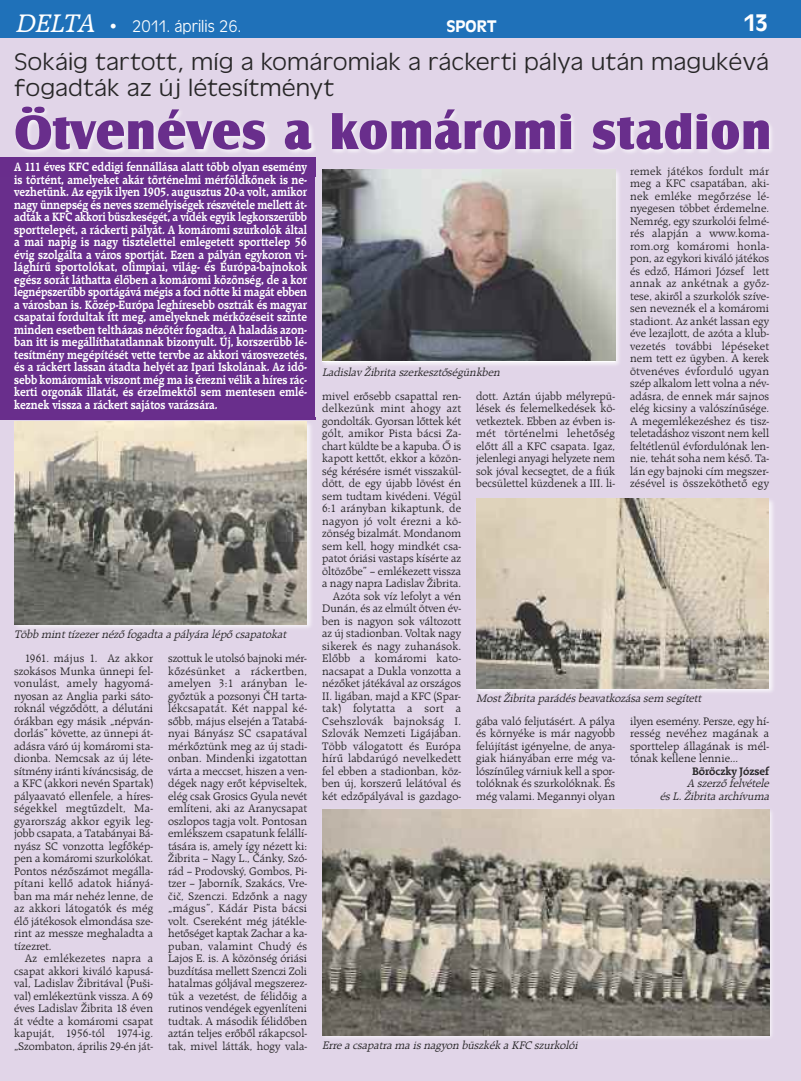
<style>
.page{position:relative;width:801px;height:1081px;background:#fff}
.page>*{position:absolute;margin:0;border:0;box-sizing:border-box;transform-origin:0 0}
.t1{font:900 50px "Castle TOT";letter-spacing:.01em;color:#692e8c}
.t2{font:25px/26.2px "Antique Olive TOT Ligh";color:#272627;scale:1.13 1}
.t3{font:500 25px "Antique Olive TOT";color:#fff;scale:.9 1}
.t4{font:17.5px "Antique Olive TOT Ligh";color:#fff}
.t5{font:500 17.5px "Antique Olive TOT";color:#fff}
.t6{font:700 12.5px/12.5px "Raleigh TOT";color:#fff;text-align:justify;scale:.9 1}
.t7{font:11.25px/12.5px "Raleigh TOT";letter-spacing:.005em;color:#272627;text-align:justify}
.t8{font:italic 11.25px/12.5px "Raleigh TOT";color:#272627;text-align:right}
.t9{font:700 11.25px "Raleigh TOT";color:#272627}
.s1{font-family:"Raleigh TOT";font-weight:500;font-style:italic;font-size:26.25px}
</style>
<div class="page">
<div style="left:0;top:21px;width:801px;height:1060px;background:#e1d5e8"></div>
<div style="left:0;top:158px;width:315px;height:262px;background:#692e8c"></div>
<div style="left:0;top:0;width:801px;height:38px;background:#1f71b9"></div>
<img style="left:0;top:108px;width:772px;height:68px">
<img style="left:318px;top:165px;width:306px;height:200px">
<img style="left:322px;top:170px;width:293px;height:191px">
<img style="left:14px;top:418px;width:302px;height:210px">
<img style="left:14px;top:418px;width:301px;height:2px">
<img style="left:14px;top:422px;width:292px;height:202px">
<img style="left:476px;top:498px;width:297px;height:194px">
<img style="left:476px;top:499px;width:292px;height:189px">
<img style="left:322px;top:809px;width:447px;height:226px">
<h3 class="t4" style="left:15px;top:15px;width:227px"><span class="s1">DELTA</span> • 2011. április 26.</h3>
<h3 class="t5" style="left:446px;top:15px;width:52px">SPORT</h3>
<h2 class="t3" style="left:743px;top:8px;width:29px">13</h2>
<h2 class="t2" style="left:14px;top:48px;width:669px">Sokáig tartott, míg a komáromiak a ráckerti pálya után magukévá fogadták az új létesítményt</h2>
<h1 class="t1" style="left:14px;top:103px;width:759px">Ötvenéves a komáromi stadion</h1>
<p class="t6" style="left:14px;top:160px;width:327px">A 111 éves KFC eddigi fennállása alatt több olyan esemény is történt, amelyeket akár történelmi mérföldkőnek is ne&shy;vezhetünk. Az egyik ilyen 1905. augusztus 20-a volt, amikor nagy ünnepség és neves személyiségek részvétele mellett át&shy;adták a KFC akkori büszkeségét, a vidék egyik legkorszerűbb sporttelepét, a ráckerti pályát. A komáromi szurkolók által a mai napig is nagy tisztelettel emlegetett sporttelep 56 évig szolgálta a város sportját. Ezen a pályán egykoron vi&shy;lághírű sportolókat, olimpiai, világ- és Európa-bajnokok egész sorát láthatta élőben a komáromi közönség, de a kor legnépszerűbb sportágává mégis a foci nőtte ki magát ebben a városban is. Közép-Európa leghíresebb osztrák és magyar csapatai fordultak itt meg, amelyeknek mérkőzéseit szinte minden esetben teltházas nézőtér fogadta. A haladás azon&shy;ban itt is megállíthatatlannak bizonyult. Új, korszerűbb lé&shy;tesítmény megépítését vette tervbe az akkori városvezetés, és a ráckert lassan átadta helyét az Ipari Iskolának. Az idő&shy;sebb komáromiak viszont még ma is érezni vélik a híres rác&shy;kerti orgonák illatát, és érzelmektől sem mentesen emlé&shy;keznek vissza a ráckert sajátos varázsára.</p>
<p class="t8" style="left:14px;top:628px;width:273px">Több mint tízezer néző fogadta a pályára lépő csapatokat</p>
<p class="t7" style="left:14px;top:652px;width:141px;text-indent:11px">1961. május 1. Az akkor szokásos munka ünnepi fel&shy;vonulást, amely hagyomá&shy;nyosan az Anglia parki sáto&shy;roknál végződött, a délutáni órákban egy másik „népván&shy;dorlás” követte, az ünnepi át&shy;adásra váró új komáromi sta&shy;dionba. Nemcsak az új léte&shy;sítmény iránti kíváncsiság, de a KFC (akkori nevén Spartak) pályaavató ellenfele, a híres&shy;ségekkel megtűzdelt, ma&shy;gyarország akkor egyik leg&shy;jobb csapata, a Tatabányai Bá&shy;nyász SC vonzotta legfőkép&shy;pen a komáromi szurkolókat.<br>Pontos nézőszámot megálla&shy;pítani kellő adatok hiányá&shy;ban ma már nehéz lenne, de az akkori látogatók és még élő játékosok elmondása sze&shy;rint az messze meghaladta a tízezret.</p>
<p class="t7" style="left:14px;top:952px;width:141px;text-indent:11px">Az emlékezetes napra a csapat akkori kiváló kapusá&shy;val, Ladislav Žibritával (Puši&shy;val) emlékeztünk vissza. A 69 éves Ladislav Žibrita 18 éven át védte a komáromi csapat kapuját, 1956-tól 1974-ig. „Szombaton, április 29-én ját-</p>
<p class="t7" style="left:168px;top:652px;width:141px">szottuk le utolsó bajnoki mér&shy;kőzésünket a ráckertben, amelyen 3:1 arányban le&shy;győztük a pozsonyi ČH tarta&shy;lékcsapatát. Két nappal ké&shy;sőbb, május elsején a Tatabá&shy;nyai Bányász SC csapatával mérkőztünk meg az új stadi&shy;onban. mindenki izgatottan várta a meccset, hiszen a ven&shy;dégek nagy erőt képviseltek, elég csak Grosics Gyula nevét említeni, aki az Aranycsapat oszlopos tagja volt. Pontosan emlékszem csapatunk felállí&shy;tására is, amely így nézett ki:<br>Žibrita – Nagy L., Čánky, Szó&shy;rád – Prodovský, Gombos, Pi&shy;tzer – Jaborník, Szakács, Vre&shy;čič, Szenczi. Edzőnk a nagy „mágus”, Kádár Pista bácsi volt. Csereként még játékle&shy;hetőséget kaptak Zachar a ka&shy;puban, valamint Chudý és Lajos E. is. A közönség óriási buzdítása mellett Szenczi Zoli hatalmas góljával megszerez&shy;tük a vezetést, de félidőig a rutinos vendégek egyenlíteni tudtak. A második félidőben aztán teljes erőből rákapcsol&shy;tak, mivel látták, hogy vala-</p>
<p class="t7" style="left:630px;top:164px;width:141px">remek játékos fordult már meg a KFC csapatában, aki&shy;nek emléke megőrzése lé&shy;nyegesen többet érdemelne.<br>Nemrég, egy szurkolói felmé&shy;rés alapján a www.koma&shy;rom.org komáromi honla&shy;pon, az egykori kiváló játékos és edző, Hámori József lett annak az ankétnak a győz&shy;tese, akiről a szurkolók szíve&shy;sen neveznék el a komáromi stadiont. Az ankét lassan egy éve lezajlott, de azóta a klub&shy;vezetés további lépéseket nem tett ez ügyben. A kerek ötvenéves évforduló ugyan szép alkalom lett volna a név&shy;adásra, de ennek már sajnos elég kicsiny a valószínűsége.<br>A megemlékezéshez és tisz&shy;teletadáshoz viszont nem kell feltétlenül évfordulónak len&shy;nie, tehát soha nem késő. Ta&shy;lán egy bajnoki cím megszer&shy;zésével is összeköthető egy</p>
<p class="t8" style="left:322px;top:366px;width:181px">Ladislav Žibrita szerkesztőségünkben</p>
<p class="t7" style="left:322px;top:389px;width:141px;text-align:right">mivel erősebb csapattal ren&shy;delkezünk mint ahogy azt gondolták. Gyorsan lőttek két gólt, amikor Pista bácsi Za&shy;chart küldte be a kapuba. Ő is kapott kettőt, ekkor a közön&shy;ség kérésére ismét visszakül&shy;dött, de egy újabb lövést én sem tudtam kivédeni. Végül<br>6:1 arányban kikaptunk, de nagyon jó volt érezni a kö&shy;zönség bizalmát. mondanom sem kell, hogy mindkét csa&shy;patot óriási vastaps kísérte az öltözőbe” – emlékezett vissza a nagy napra Ladislav Žibrita.<br>Azóta sok víz lefolyt a vén<br>Dunán, és az elmúlt ötven év&shy;ben is nagyon sok változott az új stadionban. Voltak nagy sikerek és nagy zuhanások.<br>Előbb a komáromi kato&shy;nacsapat a Dukla vonzotta a nézőket játékával az országos<br>II. ligában, majd a KFC (Spar&shy;tak) folytatta a sort a<br>Csehszlovák bajnokság I.<br>Szlovák Nemzeti Ligájában.<br>Több válogatott és Európa hírű labdarúgó nevelkedett fel ebben a stadionban, köz&shy;ben új, korszerű lelátóval és két edzőpályával is gazdago-</p>
<p class="t7" style="left:476px;top:389px;width:141px">dott. Aztán újabb mélyrepü&shy;lések és felemelkedések kö&shy;vetkeztek. Ebben az évben is&shy;mét történelmi lehetőség előtt áll a KFC csapata. Igaz, jelenlegi anyagi helyzete nem sok jóval kecsegtet, de a fiúk becsülettel küzdenek a III. li-</p>
<p class="t8" style="left:476px;top:692px;width:226px">most Žibrita parádés beavatkozása sem segített</p>
<p class="t7" style="left:630px;top:714px;width:141px">ilyen esemény. Persze, egy hí&shy;resség nevéhez magának a sporttelep állagának is mél&shy;tónak kellene lennie...</p>
<p class="t9" style="left:692px;top:764px;width:78px">Böröczky József</p>
<p class="t8" style="left:660px;top:777px;width:112px">A szerző felvétele<br>és L. Žibrita archívuma</p>
<p class="t7" style="left:476px;top:714px;width:141px">gába való feljutásért. A pálya és környéke is már nagyobb felújítást igényelne, de anya&shy;giak hiányában erre még va&shy;lószínűleg várniuk kell a spor&shy;tolóknak és szurkolóknak. És még valami. megannyi olyan</p>
<p class="t8" style="left:322px;top:1039px;width:259px">Erre a csapatra ma is nagyon büszkék a KFC szurkolói</p>
</div>
